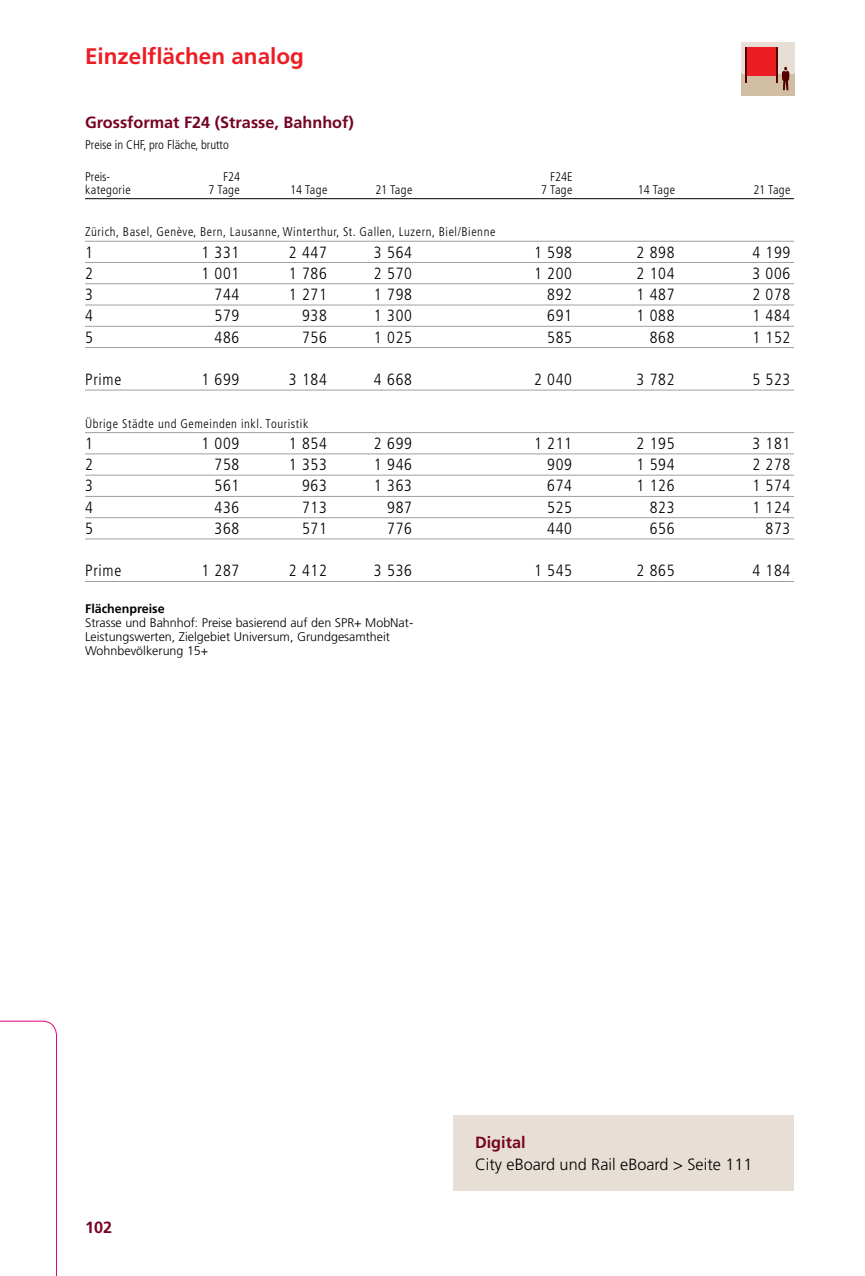
<style>
.page{position:relative;width:865px;height:1276px;background:#fff}
.page>*{position:absolute;margin:0;border:0;box-sizing:border-box;transform-origin:0 0}
.t1{font:700 22.5px "Frutiger LT Std";color:#ed1d24}
.t2{font:300 condensed 16.25px "Frutiger LT Std";letter-spacing:.045em;color:#000}
.t3{font:700 16.25px "Frutiger LT Std";color:#760324}
.t4{font:300 16.25px "Frutiger LT Std";color:#000}
.t5{font:300 condensed 12.5px "Frutiger LT Std";letter-spacing:.045em;color:#000}
.t6{font:300 12.5px/14.2px "Frutiger LT Std";color:#000}
.t7{font:300 condensed 12.5px "Frutiger LT Std";color:#000}
.t8{font:700 12.5px "Frutiger LT Std";color:#000}
</style>
<div class="page">
<div style="left:741px;top:43px;width:53px;height:31px;background:#e7dfd5"></div>
<div style="left:741px;top:74px;width:53px;height:22px;background:#d2bea2"></div>
<div style="left:747px;top:47px;width:28px;height:29px;background:#ed1d24"></div>
<svg style="left:782px;top:67px;width:7px;height:24px"></svg>
<hr style="left:775px;top:47px;width:2px;height:36px;background:#500">
<hr style="left:745px;top:47px;width:2px;height:36px;background:#500">
<div style="left:454px;top:1115px;width:340px;height:76px;background:#e7dfd5"></div>
<hr style="left:85px;top:198px;width:709px;height:1px;background:#000">
<hr style="left:85px;top:241px;width:709px;height:1px;background:#9d9fa2">
<hr style="left:85px;top:262px;width:709px;height:1px;background:#9d9fa2">
<hr style="left:85px;top:283px;width:709px;height:1px;background:#9d9fa2">
<hr style="left:85px;top:305px;width:709px;height:1px;background:#9d9fa2">
<hr style="left:85px;top:326px;width:709px;height:1px;background:#9d9fa2">
<hr style="left:85px;top:347px;width:709px;height:1px;background:#9d9fa2">
<hr style="left:85px;top:390px;width:709px;height:1px;background:#9d9fa2">
<hr style="left:85px;top:432px;width:709px;height:1px;background:#9d9fa2">
<hr style="left:85px;top:453px;width:709px;height:1px;background:#9d9fa2">
<hr style="left:85px;top:475px;width:709px;height:1px;background:#9d9fa2">
<hr style="left:85px;top:496px;width:709px;height:1px;background:#9d9fa2">
<hr style="left:85px;top:517px;width:709px;height:1px;background:#9d9fa2">
<hr style="left:85px;top:538px;width:709px;height:1px;background:#9d9fa2">
<hr style="left:85px;top:581px;width:709px;height:1px;background:#9d9fa2">
<svg style="left:0;top:1020px;width:57px;height:256px"></svg>
<h1 class="t1" style="left:85px;top:43px;width:220px">Einzelflächen analog</h1>
<p class="t3" style="left:85px;top:112px;width:270px">Grossformat F24 (Strasse, Bahnhof)</p>
<p class="t7" style="left:85px;top:137px;width:145px">Preise in CHF, pro Fläche, brutto</p>
<p class="t5" style="left:85px;top:170px;width:27px">Preis-</p>
<p class="t5" style="left:223px;top:170px;width:19px">F24</p>
<p class="t5" style="left:550px;top:170px;width:24px">F24E</p>
<p class="t5" style="left:85px;top:182px;width:47px">kategorie</p>
<p class="t5" style="left:208px;top:182px;width:33px">7 Tage</p>
<p class="t5" style="left:290px;top:182px;width:39px">14 Tage</p>
<p class="t5" style="left:375px;top:182px;width:39px">21 Tage</p>
<p class="t5" style="left:541px;top:182px;width:33px">7 Tage</p>
<p class="t5" style="left:638px;top:182px;width:38px">14 Tage</p>
<p class="t5" style="left:753px;top:182px;width:39px">21 Tage</p>
<p class="t5" style="left:85px;top:225px;width:412px">Zürich, Basel, Genève, Bern, Lausanne, Winterthur, St. Gallen, Luzern, Biel/Bienne</p>
<p class="t2" style="left:85px;top:243px;width:9px">1</p>
<p class="t2" style="left:201px;top:243px;width:40px">1 331</p>
<p class="t2" style="left:289px;top:243px;width:40px">2 447</p>
<p class="t2" style="left:374px;top:243px;width:40px">3 564</p>
<p class="t2" style="left:534px;top:243px;width:40px">1 598</p>
<p class="t2" style="left:636px;top:243px;width:40px">2 898</p>
<p class="t2" style="left:752px;top:243px;width:40px">4 199</p>
<p class="t2" style="left:85px;top:264px;width:9px">2</p>
<p class="t2" style="left:201px;top:264px;width:40px">1 001</p>
<p class="t2" style="left:289px;top:264px;width:40px">1 786</p>
<p class="t2" style="left:374px;top:264px;width:40px">2 570</p>
<p class="t2" style="left:534px;top:264px;width:40px">1 200</p>
<p class="t2" style="left:636px;top:264px;width:40px">2 104</p>
<p class="t2" style="left:752px;top:264px;width:40px">3 006</p>
<p class="t2" style="left:85px;top:285px;width:9px">3</p>
<p class="t2" style="left:214px;top:285px;width:26px">744</p>
<p class="t2" style="left:289px;top:285px;width:40px">1 271</p>
<p class="t2" style="left:374px;top:285px;width:40px">1 798</p>
<p class="t2" style="left:547px;top:285px;width:26px">892</p>
<p class="t2" style="left:636px;top:285px;width:40px">1 487</p>
<p class="t2" style="left:752px;top:285px;width:40px">2 078</p>
<p class="t2" style="left:85px;top:306px;width:9px">4</p>
<p class="t2" style="left:214px;top:306px;width:26px">579</p>
<p class="t2" style="left:302px;top:306px;width:26px">938</p>
<p class="t2" style="left:374px;top:306px;width:40px">1 300</p>
<p class="t2" style="left:547px;top:306px;width:26px">691</p>
<p class="t2" style="left:636px;top:306px;width:40px">1 088</p>
<p class="t2" style="left:752px;top:306px;width:40px">1 484</p>
<p class="t2" style="left:85px;top:328px;width:9px">5</p>
<p class="t2" style="left:214px;top:328px;width:26px">486</p>
<p class="t2" style="left:302px;top:328px;width:26px">756</p>
<p class="t2" style="left:374px;top:328px;width:40px">1 025</p>
<p class="t2" style="left:547px;top:328px;width:26px">585</p>
<p class="t2" style="left:649px;top:328px;width:26px">868</p>
<p class="t2" style="left:752px;top:328px;width:40px">1 152</p>
<p class="t2" style="left:85px;top:370px;width:38px">Prime</p>
<p class="t2" style="left:201px;top:370px;width:40px">1 699</p>
<p class="t2" style="left:289px;top:370px;width:40px">3 184</p>
<p class="t2" style="left:374px;top:370px;width:40px">4 668</p>
<p class="t2" style="left:534px;top:370px;width:40px">2 040</p>
<p class="t2" style="left:636px;top:370px;width:40px">3 782</p>
<p class="t2" style="left:752px;top:370px;width:40px">5 523</p>
<p class="t5" style="left:85px;top:416px;width:225px">Übrige Städte und Gemeinden inkl. Touristik</p>
<p class="t2" style="left:85px;top:434px;width:9px">1</p>
<p class="t2" style="left:201px;top:434px;width:40px">1 009</p>
<p class="t2" style="left:289px;top:434px;width:40px">1 854</p>
<p class="t2" style="left:374px;top:434px;width:40px">2 699</p>
<p class="t2" style="left:534px;top:434px;width:40px">1 211</p>
<p class="t2" style="left:636px;top:434px;width:40px">2 195</p>
<p class="t2" style="left:752px;top:434px;width:40px">3 181</p>
<p class="t2" style="left:85px;top:455px;width:9px">2</p>
<p class="t2" style="left:214px;top:455px;width:26px">758</p>
<p class="t2" style="left:289px;top:455px;width:40px">1 353</p>
<p class="t2" style="left:374px;top:455px;width:40px">1 946</p>
<p class="t2" style="left:547px;top:455px;width:26px">909</p>
<p class="t2" style="left:636px;top:455px;width:40px">1 594</p>
<p class="t2" style="left:752px;top:455px;width:40px">2 278</p>
<p class="t2" style="left:85px;top:476px;width:9px">3</p>
<p class="t2" style="left:214px;top:476px;width:26px">561</p>
<p class="t2" style="left:302px;top:476px;width:26px">963</p>
<p class="t2" style="left:374px;top:476px;width:40px">1 363</p>
<p class="t2" style="left:547px;top:476px;width:26px">674</p>
<p class="t2" style="left:636px;top:476px;width:40px">1 126</p>
<p class="t2" style="left:752px;top:476px;width:40px">1 574</p>
<p class="t2" style="left:85px;top:498px;width:9px">4</p>
<p class="t2" style="left:214px;top:498px;width:26px">436</p>
<p class="t2" style="left:302px;top:498px;width:26px">713</p>
<p class="t2" style="left:387px;top:498px;width:26px">987</p>
<p class="t2" style="left:547px;top:498px;width:26px">525</p>
<p class="t2" style="left:649px;top:498px;width:26px">823</p>
<p class="t2" style="left:752px;top:498px;width:40px">1 124</p>
<p class="t2" style="left:85px;top:519px;width:9px">5</p>
<p class="t2" style="left:214px;top:519px;width:26px">368</p>
<p class="t2" style="left:302px;top:519px;width:26px">571</p>
<p class="t2" style="left:387px;top:519px;width:26px">776</p>
<p class="t2" style="left:547px;top:519px;width:26px">440</p>
<p class="t2" style="left:649px;top:519px;width:26px">656</p>
<p class="t2" style="left:765px;top:519px;width:26px">873</p>
<p class="t2" style="left:85px;top:561px;width:38px">Prime</p>
<p class="t2" style="left:201px;top:561px;width:40px">1 287</p>
<p class="t2" style="left:289px;top:561px;width:40px">2 412</p>
<p class="t2" style="left:374px;top:561px;width:40px">3 536</p>
<p class="t2" style="left:534px;top:561px;width:40px">1 545</p>
<p class="t2" style="left:636px;top:561px;width:40px">2 865</p>
<p class="t2" style="left:752px;top:561px;width:40px">4 184</p>
<p class="t8" style="left:85px;top:601px;width:81px">Flächenpreise</p>
<p class="t6" style="left:85px;top:615px;width:329px">Strasse und Bahnhof: Preise basierend auf den SPR+ MobNat-<br>Leistungswerten, Zielgebiet Universum, Grundgesamtheit<br>Wohnbevölkerung 15+</p>
<p class="t3" style="left:85px;top:1218px;width:29px">102</p>
<p class="t3" style="left:475px;top:1133px;width:52px">Digital</p>
<p class="t4" style="left:475px;top:1154px;width:279px">City eBoard und Rail eBoard &gt; Seite 111</p>
</div>
